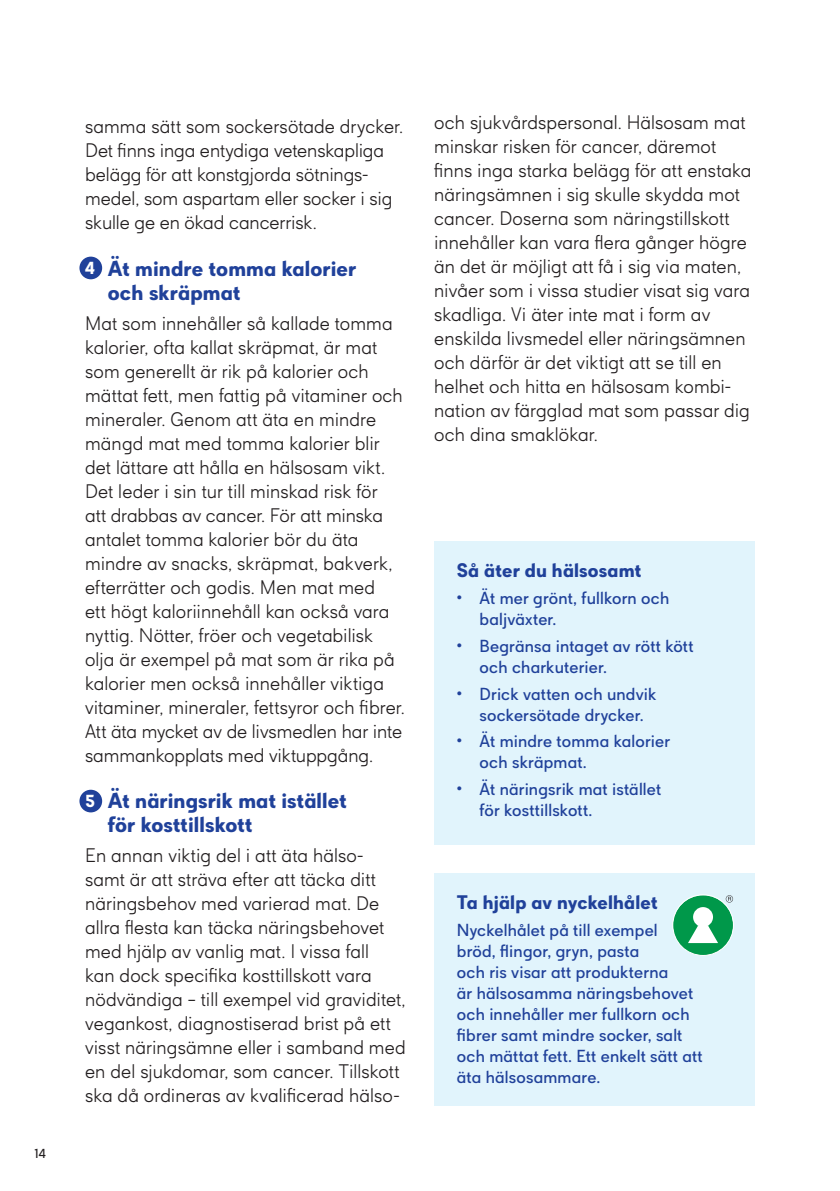
<style>
.page{position:relative;width:840px;height:1191px;background:#fff}
.page>*{position:absolute;margin:0;border:0;box-sizing:border-box;transform-origin:0 0}
.t1{font:700 20px/24px "Cancerfonden Sans";letter-spacing:.005em;color:#20419a}
.t2{font:300 18px/24px "Cancerfonden Sans";color:#231f20}
.t3{font:700 18px "Cancerfonden Sans";letter-spacing:.01em;color:#20419a}
.t4{font:16px/21px "Cancerfonden Sans";letter-spacing:.01em;color:#20419a}
.t5{font:700 16px "Cancerfonden Sans";color:#fff}
.t6{font:12px "Cancerfonden Sans";color:#231f20}
</style>
<div class="page">
<div style="left:434px;top:873px;width:320px;height:233px;background:#e1f4fc"></div>
<div style="left:672px;top:895px;width:60px;height:60px;background:#00984a;border-radius:50%"></div>
<div style="left:692px;top:907px;width:20px;height:20px;background:#fff;border-radius:50%"></div>
<svg style="left:688px;top:925px;width:29px;height:18px"></svg>
<svg style="left:725px;top:895px;width:7px;height:7px"></svg>
<div style="left:672px;top:894px;width:61px;height:61px;border:1px solid #fff;border-radius:50%"></div>
<div style="left:434px;top:541px;width:320px;height:303px;background:#e1f4fc"></div>
<div style="left:79px;top:789px;width:23px;height:23px;background:#20419a;border-radius:50%"></div>
<div style="left:79px;top:257px;width:23px;height:22px;background:#20419a;border-radius:50%"></div>
<p class="t6" style="left:34px;top:1145px;width:13px">14</p>
<p class="t2" style="left:85px;top:115px;width:319px">samma sätt som sockersötade drycker.<br>Det finns inga entydiga vetenskapliga belägg för att konstgjorda sötnings&shy;medel, som aspartam eller socker i sig skulle ge en ökad cancerrisk.</p>
<p class="t1" style="left:108px;top:256px;width:250px">Ät mindre tomma kalorier och skräpmat</p>
<p class="t2" style="left:85px;top:311px;width:321px">Mat som innehåller så kallade tomma kalorier, ofta kallat skräpmat, är mat som generellt är rik på kalorier och mättat fett, men fattig på vitaminer och mineraler. Genom att äta en mindre mängd mat med tomma kalorier blir det lättare att hålla en hälsosam vikt.<br>Det leder i sin tur till minskad risk för<br>att drabbas av cancer. För att minska antalet tomma kalorier bör du äta mindre av snacks, skräpmat, bakverk, efterrätter och godis. Men mat med<br>ett högt kaloriinnehåll kan också vara nyttig. Nötter, fröer och vegetabilisk olja är exempel på mat som är rika på kalorier men också innehåller viktiga vitaminer, mineraler, fettsyror och fibrer.<br>Att äta mycket av de livsmedlen har inte sammankopplats med viktuppgång.</p>
<p class="t1" style="left:108px;top:789px;width:240px">Ät näringsrik mat istället för kosttillskott</p>
<p class="t2" style="left:85px;top:843px;width:322px">En annan viktig del i att äta hälso&shy;samt är att sträva efter att täcka ditt näringsbehov med varierad mat. De allra flesta kan täcka näringsbehovet med hjälp av vanlig mat. I vissa fall<br>kan dock specifika kosttillskott vara nödvändiga – till exempel vid graviditet, vegankost, diagnostiserad brist på ett visst näringsämne eller i samband med en del sjukdomar, som cancer. Tillskott ska då ordineras av kvalificerad hälso-</p>
<p class="t5" style="left:85px;top:257px;width:12px">4</p>
<p class="t5" style="left:85px;top:790px;width:11px">5</p>
<p class="t2" style="left:434px;top:110px;width:318px">och sjukvårdspersonal. Hälsosam mat minskar risken för cancer, däremot finns inga starka belägg för att enstaka näringsämnen i sig skulle skydda mot cancer. Doserna som näringstillskott innehåller kan vara flera gånger högre än det är möjligt att få i sig via maten, nivåer som i vissa studier visat sig vara skadliga. Vi äter inte mat i form av enskilda livsmedel eller näringsämnen och därför är det viktigt att se till en helhet och hitta en hälsosam kombi&shy;nation av färgglad mat som passar dig och dina smaklökar.</p>
<p class="t3" style="left:456px;top:558px;width:186px">Så äter du hälsosamt</p>
<p class="t4" style="left:479px;top:588px;width:191px;text-indent:-23px">• Ät mer grönt, fullkorn och baljväxter.</p>
<p class="t4" style="left:479px;top:636px;width:215px;text-indent:-23px">• Begränsa intaget av rött kött och charkuterier.</p>
<p class="t4" style="left:479px;top:683px;width:178px;text-indent:-23px">• Drick vatten och undvik sockersötade drycker.</p>
<p class="t4" style="left:479px;top:731px;width:192px;text-indent:-23px">• Ät mindre tomma kalorier och skräpmat.</p>
<p class="t4" style="left:479px;top:779px;width:183px;text-indent:-23px">• Ät näringsrik mat istället för kosttillskott.</p>
<p class="t3" style="left:456px;top:890px;width:202px">Ta hjälp av nyckelhålet</p>
<p class="t4" style="left:456px;top:920px;width:247px">Nyckelhålet på till exempel<br>bröd, flingor, gryn, pasta<br>och ris visar att produkterna<br>är hälsosamma näringsbehovet och innehåller mer fullkorn och fibrer samt mindre socker, salt och mättat fett. Ett enkelt sätt att äta hälsosammare.</p>
</div>
